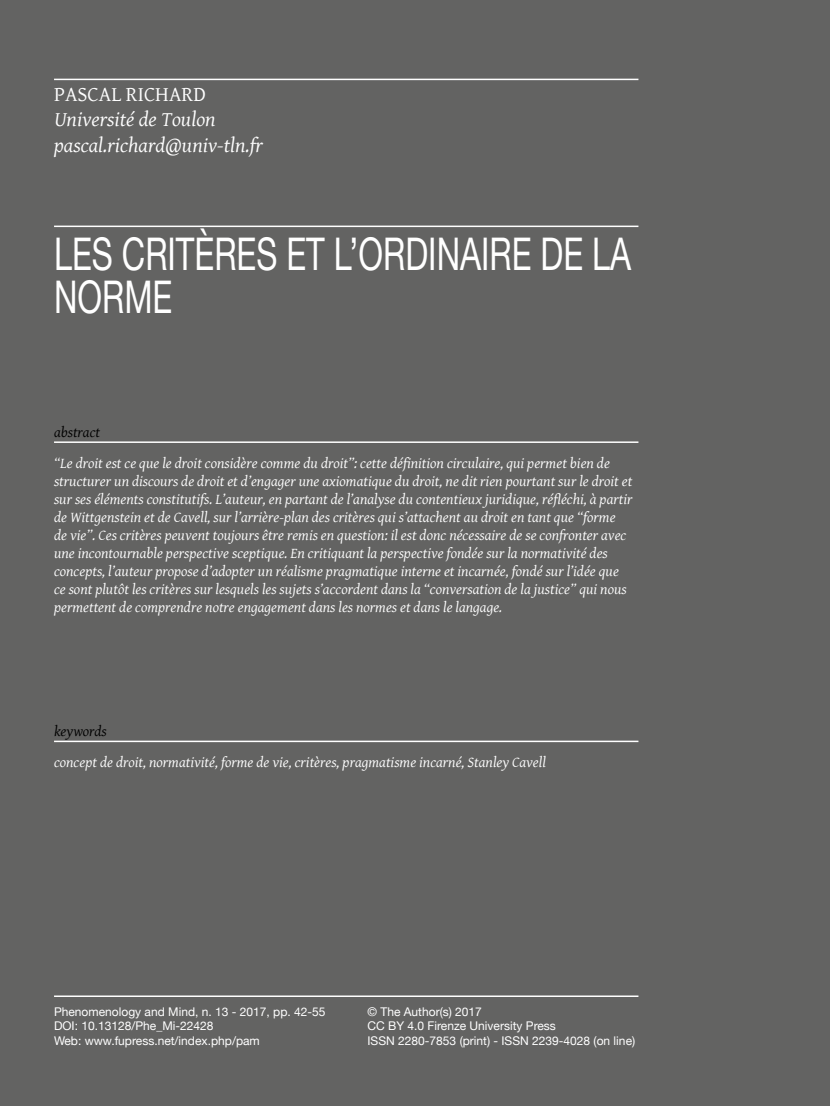
<style>
.page{position:relative;width:830px;height:1106px;background:#fff}
.page>*{position:absolute;margin:0;border:0;box-sizing:border-box;transform-origin:0 0}
.t1{font:45px/43.2px "Helvetica Neue";color:#fff;scale:.72 1}
.t2{font:italic 21px/25.2px "Gentium Basic";color:#fff}
.t3{font:21px "Gentium Basic";color:#fff}
.t4{font:italic 15px/18px "Gentium Basic";color:#fff}
.t5{font:italic 15px "Gentium Basic";color:#000}
.t6{font:12px/14.4px "Helvetica Neue";color:#fff}
</style>
<div class="page">
<div style="left:0;top:0;width:829px;height:1106px;background:#636362"></div>
<hr style="left:54px;top:79px;width:584px;height:1px;background:#fff">
<hr style="left:54px;top:995px;width:584px;height:2px;background:#fff">
<hr style="left:54px;top:225px;width:584px;height:2px;background:#fff">
<hr style="left:54px;top:441px;width:584px;height:2px;background:#fff">
<hr style="left:54px;top:740px;width:584px;height:2px;background:#fff">
<h2 class="t3" style="left:54px;top:79px;width:153px">PASCAL RICHARD</h2>
<h2 class="t2" style="left:54px;top:106px;width:210px">Université de Toulon pascal.richard@univ-tln.fr</h2>
<h1 class="t1" style="left:54px;top:234px;width:802px">LES CRITÈRES ET L’ORDINAIRE DE LA<br>NORME</h1>
<p class="t5" style="left:54px;top:421px;width:48px">abstract</p>
<p class="t4" style="left:54px;top:453px;width:579px">“Le droit est ce que le droit considère comme du droit”: cette définition circulaire, qui permet bien de structurer un discours de droit et d’engager une axiomatique du droit, ne dit rien pourtant sur le droit et sur ses éléments constitutifs. L’auteur, en partant de l’analyse du contentieux juridique, réfléchi, à partir de Wittgenstein et de Cavell, sur l’arrière-plan des critères qui s’attachent au droit en tant que “forme de vie”. Ces critères peuvent toujours être remis en question: il est donc nécessaire de se confronter avec une incontournable perspective sceptique. En critiquant la perspective fondée sur la normativité des concepts, l’auteur propose d’adopter un réalisme pragmatique interne et incarnée, fondé sur l’idée que ce sont plutôt les critères sur lesquels les sujets s’accordent dans la “conversation de la justice” qui nous permettent de comprendre notre engagement dans les normes et dans le langage.</p>
<p class="t5" style="left:54px;top:720px;width:54px">keywords</p>
<p class="t4" style="left:54px;top:753px;width:493px">concept de droit, normativité, forme de vie, critères, pragmatisme incarné, Stanley Cavell</p>
<p class="t6" style="left:54px;top:1005px;width:273px">Phenomenology and Mind, n. 13 - 2017, pp. 42-55<br>DOI: 10.13128/Phe_Mi-22428<br>Web: www.fupress.net/index.php/pam</p>
<p class="t6" style="left:367px;top:1005px;width:269px">© The Author(s) 2017<br>CC BY 4.0 Firenze University Press<br>ISSN 2280-7853 (print) - ISSN 2239-4028 (on line)</p>
</div>
